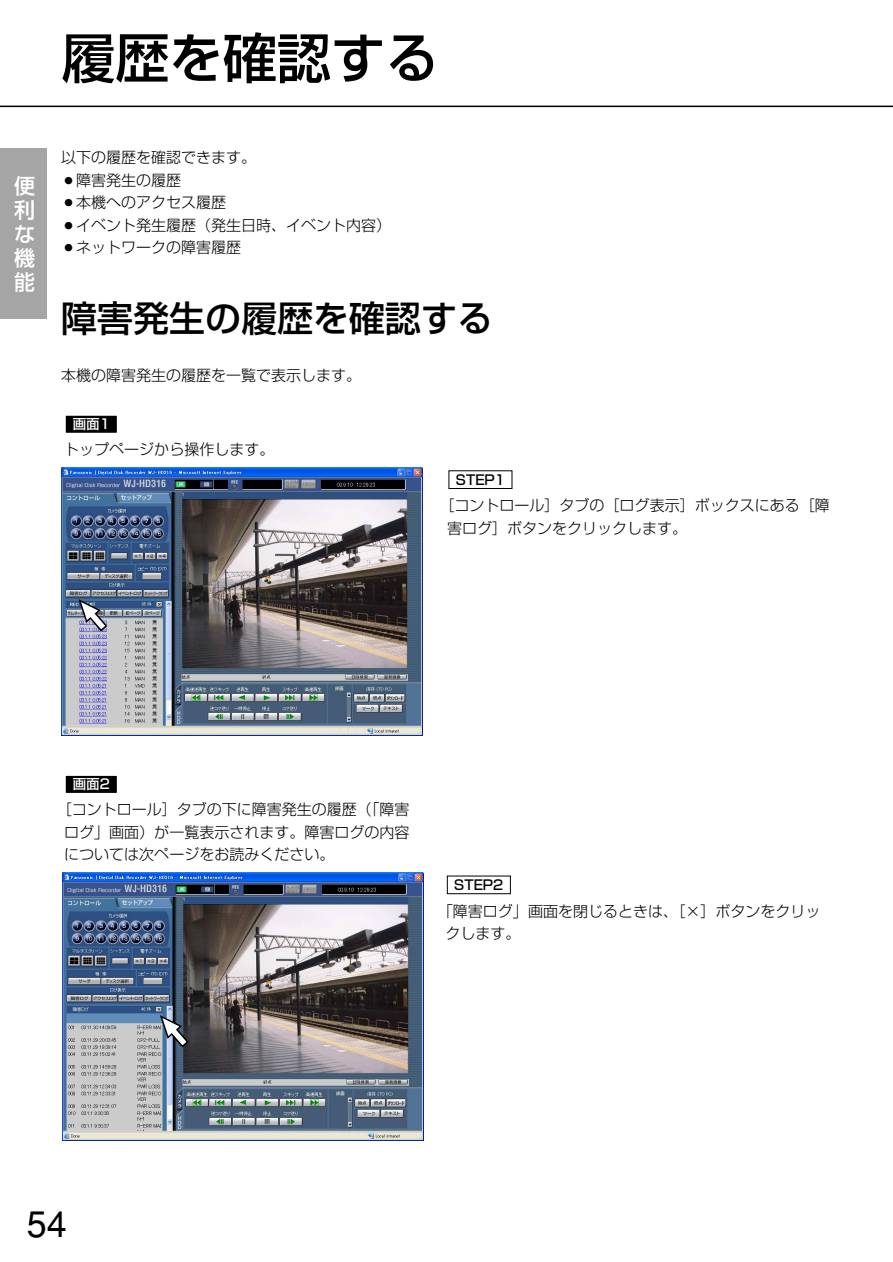
<style>
.page{position:relative;width:893px;height:1262px;background:#fff}
.page>*{position:absolute;margin:0;border:0;box-sizing:border-box;transform-origin:0 0}
.t1{font:500 54px "Shin Go";color:#000}
.t2{font:500 36px "Shin Go";color:#000}
.t3{font:36px "Helvetica";color:#000}
.t4{font:500 21px/24px "Shin Go";color:#fff;text-align:justify}
.t5{font:300 15px/22.5px "Shin Go";color:#000}
.t6{font:500 13.5px "Shin Go";color:#000}
.t7{font:500 13.5px "Shin Go";color:#fff}
</style>
<div class="page">
<hr style="left:0;top:106px;width:892px;height:1px;background:#000">
<div style="left:0;top:149px;width:47px;height:170px;background:#a5a5a5"></div>
<div style="left:66px;top:776px;width:51px;height:17px;background:#000"></div>
<div style="left:66px;top:416px;width:51px;height:17px;background:#000"></div>
<div style="left:448px;top:470px;width:64px;height:19px;border:1px solid #000"></div>
<img style="left:62px;top:468px;width:360px;height:267px">
<img style="left:62px;top:873px;width:361px;height:267px">
<div style="left:447px;top:875px;width:63px;height:19px;border:1px solid #000"></div>
<svg style="left:78px;top:597px;width:30px;height:35px"></svg>
<svg style="left:159px;top:1013px;width:31px;height:35px"></svg>
<h1 class="t1" style="left:61px;top:38px;width:379px">履歴を確認する</h1>
<h3 class="t4" style="left:14px;top:176px;width:22px">便利な機能</h3>
<p class="t5" style="left:61px;top:148px;width:196px">以下の履歴を確認できます。</p>
<p class="t5" style="left:61px;top:171px;width:121px">○障害発生の履歴</p>
<p class="t5" style="left:61px;top:193px;width:166px">○本機へのアクセス履歴</p>
<p class="t5" style="left:61px;top:216px;width:331px">○イベント発生履歴（発生日時、イベント内容）</p>
<p class="t5" style="left:61px;top:238px;width:181px">○ネットワークの障害履歴</p>
<h2 class="t2" style="left:61px;top:304px;width:433px">障害発生の履歴を確認する</h2>
<p class="t5" style="left:61px;top:366px;width:301px">本機の障害発生の履歴を一覧で表示します。</p>
<p class="t7" style="left:73px;top:419px;width:39px">画面1</p>
<p class="t5" style="left:64px;top:440px;width:212px">トップページから操作します。</p>
<p class="t6" style="left:456px;top:474px;width:51px">STEP1</p>
<p class="t5" style="left:447px;top:496px;width:384px;text-indent:-8px">［コントロール］タブの［ログ表示］ボックスにある［障害ログ］ボタンをクリックします。</p>
<p class="t7" style="left:73px;top:779px;width:39px">画面2</p>
<p class="t5" style="left:64px;top:800px;width:347px;text-align:justify;text-indent:-8px">［コントロール］タブの下に障害発生の履歴（「障害ログ」画面）が一覧表示されます。障害ログの内容については次ページをお読みください。</p>
<p class="t6" style="left:454px;top:879px;width:51px">STEP2</p>
<p class="t5" style="left:445px;top:901px;width:376px;text-indent:-8px">「障害ログ」画面を閉じるときは、［×］ボタンをクリックします。</p>
<h2 class="t3" style="left:27px;top:1211px;width:42px">54</h2>
</div>
